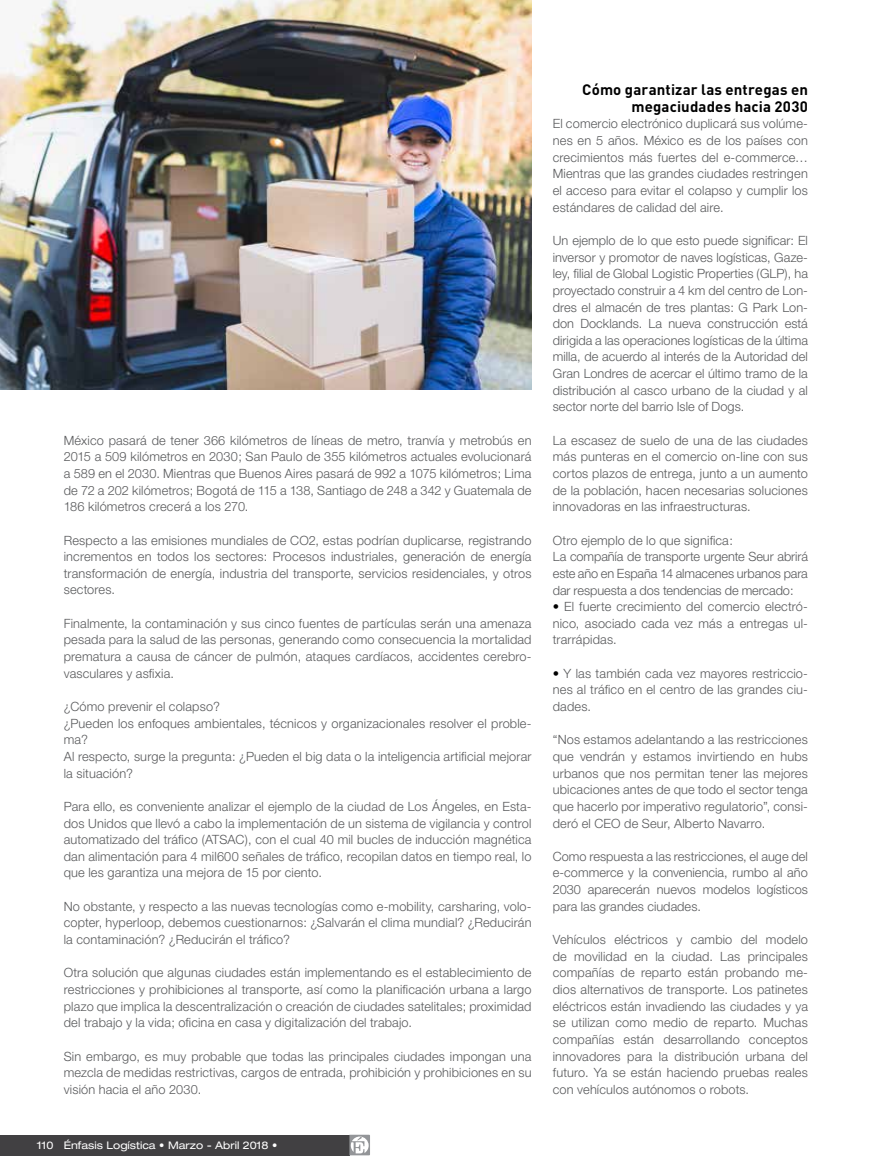
<style>
.page{position:relative;width:893px;height:1170px;background:#fff}
.page>*{position:absolute;margin:0;border:0;box-sizing:border-box;transform-origin:0 0}
.t1{font:700 15px/16.6px "DIN";letter-spacing:.01em;color:#000;text-align:right}
.t2{font:300 12.75px/16.6px "Helvetica Neue";letter-spacing:.01em;color:#58595b;text-align:justify}
.t3{font:expanded 10.5px "Helvetica Neue";color:#fff}
.s1{font-weight:300;font-stretch:normal}
.s2{font-weight:700;color:#000}
</style>
<div class="page">
<div style="left:0;top:1134px;width:349px;height:21px;background:#414042"></div>
<svg style="left:349px;top:1134px;width:21px;height:21px"></svg>
<img style="left:0;top:0;width:531px;height:389px">
<p class="t2" style="left:64px;top:431px;width:469px">México pasará de tener 366 kilómetros de líneas de metro, tranvía y metrobús en 2015 a 509 kilómetros en 2030; San Paulo de 355 kilómetros actuales evolucionará a 589 en el 2030. Mientras que Buenos Aires pasará de 992 a 1075 kilómetros; Lima de 72 a 202 kilómetros; Bogotá de 115 a 138, Santiago de 248 a 342 y Guatemala de 186 kilómetros crecerá a los 270.</p>
<p class="t2" style="left:64px;top:531px;width:469px">Respecto a las emisiones mundiales de CO2, estas podrían duplicarse, registrando incrementos en todos los sectores: Procesos industriales, generación de energía transformación de energía, industria del transporte, servicios residenciales, y otros sectores.</p>
<p class="t2" style="left:64px;top:614px;width:469px">Finalmente, la contaminación y sus cinco fuentes de partículas serán una amenaza pesada para la salud de las personas, generando como consecuencia la mortalidad prematura a causa de cáncer de pulmón, ataques cardíacos, accidentes cerebro&shy;vasculares y asfixia.</p>
<p class="t2" style="left:64px;top:697px;width:469px;text-align:left">¿Cómo prevenir el colapso?<br>¿Pueden los enfoques ambientales, técnicos y organizacionales resolver el proble&shy;ma?<br>Al respecto, surge la pregunta: ¿Pueden el big data o la inteligencia artificial mejorar la situación?</p>
<p class="t2" style="left:64px;top:797px;width:469px">Para ello, es conveniente analizar el ejemplo de la ciudad de Los Ángeles, en Esta&shy;dos Unidos que llevó a cabo la implementación de un sistema de vigilancia y control automatizado del tráfico (ATSAC), con el cual 40 mil bucles de inducción magnética dan alimentación para 4 mil600 señales de tráfico, recopilan datos en tiempo real, lo que les garantiza una mejora de 15 por ciento.</p>
<p class="t2" style="left:64px;top:897px;width:469px">No obstante, y respecto a las nuevas tecnologías como e-mobility, carsharing, volo&shy;copter, hyperloop, debemos cuestionarnos: ¿Salvarán el clima mundial? ¿Reducirán la contaminación? ¿Reducirán el tráfico?</p>
<p class="t2" style="left:64px;top:964px;width:469px">Otra solución que algunas ciudades están implementando es el establecimiento de restricciones y prohibiciones al transporte, así como la planificación urbana a largo plazo que implica la descentralización o creación de ciudades satelitales; proximidad del trabajo y la vida; oficina en casa y digitalización del trabajo.</p>
<p class="t2" style="left:64px;top:1047px;width:469px">Sin embargo, es muy probable que todas las principales ciudades impongan una mezcla de medidas restrictivas, cargos de entrada, prohibición y prohibiciones en su visión hacia el año 2030.</p>
<p class="t3" style="left:37px;top:1138px;width:242px">110 Énfasis Logística <span class="s1">•</span> Marzo - Abril 2018 <span class="s1">•</span></p>
<p class="t1" style="left:582px;top:81px;width:227px">Cómo garantizar las entregas en megaciudades hacia 2030</p>
<p class="t2" style="left:553px;top:115px;width:257px">El comercio electrónico duplicará sus volúme&shy;nes en 5 años. México es de los países con crecimientos más fuertes del e-commerce… Mientras que las grandes ciudades restringen el acceso para evitar el colapso y cumplir los estándares de calidad del aire.</p>
<p class="t2" style="left:553px;top:232px;width:257px">Un ejemplo de lo que esto puede significar: El inversor y promotor de naves logísticas, Gaze&shy;ley, filial de Global Logistic Properties (GLP), ha proyectado construir a 4 km del centro de Lon&shy;dres el almacén de tres plantas: G Park Lon&shy;don Docklands. La nueva construcción está dirigida a las operaciones logísticas de la última milla, de acuerdo al interés de la Autoridad del Gran Londres de acercar el último tramo de la distribución al casco urbano de la ciudad y al sector norte del barrio Isle of Dogs.</p>
<p class="t2" style="left:553px;top:431px;width:257px">La escasez de suelo de una de las ciudades más punteras en el comercio on-line con sus cortos plazos de entrega, junto a un aumento de la población, hacen necesarias soluciones innovadoras en las infraestructuras.</p>
<p class="t2" style="left:553px;top:531px;width:257px;text-align:left">Otro ejemplo de lo que significa:<br>La compañía de transporte urgente Seur abrirá este año en España 14 almacenes urbanos para dar respuesta a dos tendencias de mercado:</p>
<p class="t2" style="left:553px;top:598px;width:257px"><span class="s2">•</span> El fuerte crecimiento del comercio electró&shy;nico, asociado cada vez más a entregas ul&shy;trarrápidas.</p>
<p class="t2" style="left:553px;top:664px;width:257px"><span class="s2">•</span> Y las también cada vez mayores restriccio&shy;nes al tráfico en el centro de las grandes ciu&shy;dades.</p>
<p class="t2" style="left:553px;top:731px;width:257px">“Nos estamos adelantando a las restricciones que vendrán y estamos invirtiendo en hubs urbanos que nos permitan tener las mejores ubicaciones antes de que todo el sector tenga que hacerlo por imperativo regulatorio”, consi&shy;deró el CEO de Seur, Alberto Navarro.</p>
<p class="t2" style="left:553px;top:847px;width:257px">Como respuesta a las restricciones, el auge del e-commerce y la conveniencia, rumbo al año 2030 aparecerán nuevos modelos logísticos para las grandes ciudades.</p>
<p class="t2" style="left:553px;top:930px;width:257px">Vehículos eléctricos y cambio del modelo de movilidad en la ciudad. Las principales compañías de reparto están probando me&shy;dios alternativos de transporte. Los patinetes eléctricos están invadiendo las ciudades y ya se utilizan como medio de reparto. Muchas compañías están desarrollando conceptos innovadores para la distribución urbana del futuro. Ya se están haciendo pruebas reales con vehículos autónomos o robots.</p>
</div>
